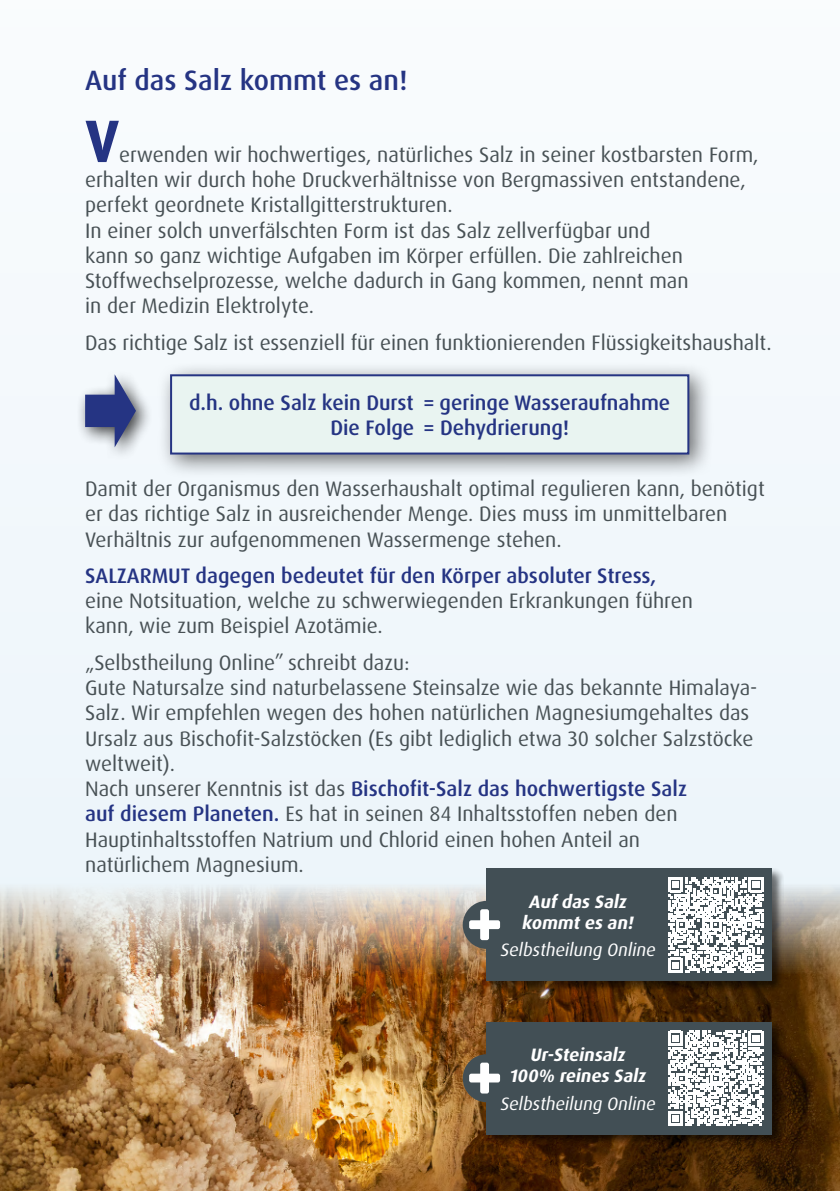
<style>
.page{position:relative;width:840px;height:1191px;background:#fff}
.page>*{position:absolute;margin:0;border:0;box-sizing:border-box;transform-origin:0 0}
.Fließtext_Blocksatz{font:700 60px "Dax Pro";color:#253483}
.Überschrift{font:500 28px "Dax Pro";color:#253483}
.Fließtext_Blocksatz-2{font:21px/25.2px "Dax Pro";color:#485155}
.Aufzälungspunkte{font:500 21px/25.2px "Dax Pro";letter-spacing:-.005em;color:#253483}
.Infobox_Überschrift{font:italic 700 18px/21.6px "Dax Pro";color:#fff;text-align:center}
.Infobox_Fließtext{font:italic 18px "Dax Pro";color:#fff}
.s1{font-weight:500;color:#253483}
</style>
<div class="page">
<div style="left:0;top:0;width:839px;height:1191px;background:#f2f8fc"></div>
<img style="left:0;top:876px;width:839px;height:315px">
<div style="left:485px;top:868px;width:298px;height:124px;background:#000;opacity:.55"></div>
<div style="left:486px;top:869px;width:285px;height:112px;background:#424f55"></div>
<div style="left:462px;top:901px;width:48px;height:48px;background:#424f55;border-radius:50%"></div>
<svg style="left:469px;top:909px;width:31px;height:31px"></svg>
<svg style="left:668px;top:877px;width:95px;height:95px"></svg>
<div style="left:157px;top:361px;width:556px;height:118px;background:#000;opacity:.55"></div>
<div style="left:171px;top:375px;width:517px;height:78px;background:#e9f4f1"></div>
<div style="left:170px;top:374px;width:519px;height:80px;border:2px solid #253483"></div>
<div style="left:75px;top:367px;width:79px;height:97px;background:#000;opacity:.75"></div>
<div style="left:85px;top:394px;width:33px;height:33px;background:#253483"></div>
<svg style="left:112px;top:368px;width:26px;height:78px"></svg>
<div style="left:485px;top:1022px;width:298px;height:123px;background:#000;opacity:.55"></div>
<div style="left:486px;top:1022px;width:285px;height:112px;background:#424f55"></div>
<div style="left:462px;top:1054px;width:48px;height:48px;background:#424f55;border-radius:50%"></div>
<svg style="left:469px;top:1062px;width:31px;height:31px"></svg>
<svg style="left:668px;top:1030px;width:95px;height:95px"></svg>
<p class="Überschrift" style="left:85px;top:62px;width:324px">Auf das Salz kommt es an!</p>
<p class="Fließtext_Blocksatz" style="left:85px;top:102px;width:36px">V</p>
<p class="Fließtext_Blocksatz-2" style="left:85px;top:142px;width:674px;text-indent:34px">erwenden wir hochwertiges, natürliches Salz in seiner kostbarsten Form, erhalten wir durch hohe Druckverhältnisse von Bergmassiven entstandene, perfekt geordnete Kristallgitterstrukturen.<br>In einer solch unverfälschten Form ist das Salz zellverfügbar und<br>kann so ganz wichtige Aufgaben im Körper erfüllen. Die zahlreichen Stoffwechselprozesse, welche dadurch in Gang kommen, nennt man<br>in der Medizin Elektrolyte.</p>
<p class="Fließtext_Blocksatz-2" style="left:85px;top:330px;width:687px">Das richtige Salz ist essenziell für einen funktionierenden Flüssigkeitshaushalt.</p>
<p class="Aufzälungspunkte" style="left:330px;top:390px;width:341px;text-indent:-141px">d.h. ohne Salz kein Durst = geringe Wasseraufnahme<br>Die Folge = Dehydrierung!</p>
<p class="Fließtext_Blocksatz-2" style="left:85px;top:476px;width:680px">Damit der Organismus den Wasserhaushalt optimal regulieren kann, benötigt er das richtige Salz in ausreichender Menge. Dies muss im unmittelbaren<br>Verhältnis zur aufgenommenen Wassermenge stehen.</p>
<p class="Fließtext_Blocksatz-2" style="left:85px;top:563px;width:609px"><span class="s1">SALZARMUT dagegen bedeutet für den Körper absoluter Stress, </span>eine Notsituation, welche zu schwerwiegenden Erkrankungen führen kann, wie zum Beispiel Azotämie.</p>
<p class="Fließtext_Blocksatz-2" style="left:85px;top:650px;width:673px">„Selbstheilung Online” schreibt dazu:<br>Gute Natursalze sind naturbelassene Steinsalze wie das bekannte Himalaya-Salz. Wir empfehlen wegen des hohen natürlichen Magnesiumgehaltes das Ursalz aus Bischofit-Salzstöcken (Es gibt lediglich etwa 30 solcher Salzstöcke weltweit).<br>Nach unserer Kenntnis ist das <span class="s1">Bischofit-Salz das hochwertigste Salz<br>auf diesem Planeten.</span> Es hat in seinen 84 Inhaltsstoffen neben den Hauptinhaltsstoffen Natrium und Chlorid einen hohen Anteil an<br>natürlichem Magnesium.</p>
<p class="Infobox_Überschrift" style="left:521px;top:890px;width:117px">Aufdas Salz kommtes an!</p>
<p class="Infobox_Fließtext" style="left:499px;top:938px;width:160px">Selbstheilung Online</p>
<p class="Infobox_Überschrift" style="left:508px;top:1044px;width:142px">Ur-Steinsalz<br>100% reines Salz</p>
<p class="Infobox_Fließtext" style="left:499px;top:1092px;width:160px">Selbstheilung Online</p>
</div>
